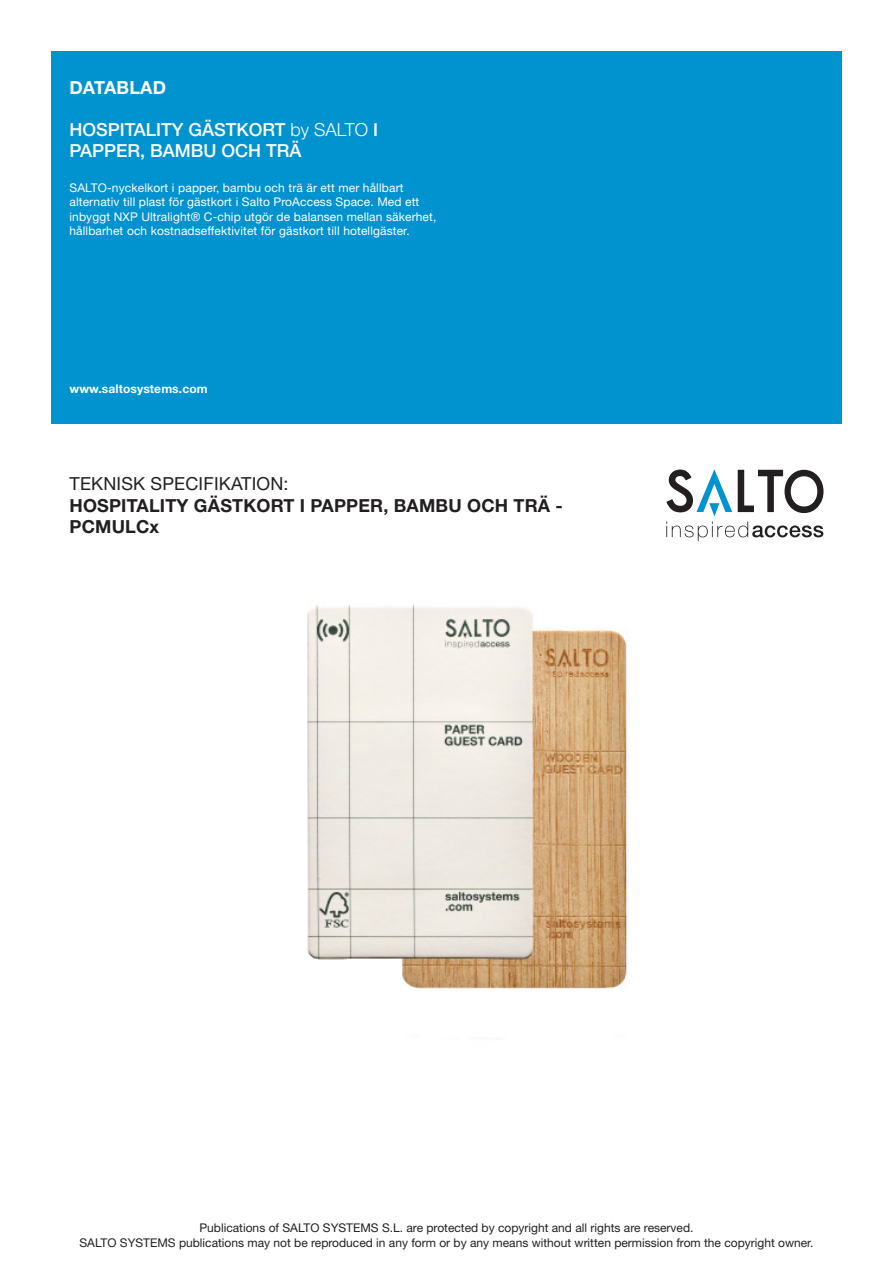
<style>
.page{position:relative;width:893px;height:1263px;background:#fff}
.page>*{position:absolute;margin:0;border:0;box-sizing:border-box;transform-origin:0 0}
.t1{font:700 18px/21.6px "Helvetica Neue LT Std";letter-spacing:.01em;color:#231f20}
.t2{font:500 18px/21px "Helvetica Neue LT Std";color:#fff}
.t3{font:700 18px "Helvetica Neue LT Std";letter-spacing:.01em;color:#fff}
.t4{font:12px/14.4px "Helvetica Neue LT Std";letter-spacing:.01em;color:#fff}
.t5{font:12px/14.4px "Helvetica Neue LT Std";color:#231f20;text-align:center}
.t6{font:700 12px "Helvetica Neue LT Std";letter-spacing:.01em;color:#fff}
.s1{font-weight:300}
.s2{font-weight:400}
</style>
<div class="page">
<div style="left:51px;top:51px;width:791px;height:372px;background:#0093d0"></div>
<svg style="left:666px;top:469px;width:157px;height:72px"></svg>
<img style="left:307px;top:604px;width:320px;height:385px">
<p class="t3" style="left:69px;top:76px;width:98px">DATABLAD</p>
<p class="t2" style="left:69px;top:119px;width:310px">HOSPITALITY GÄSTKORT <span class="s1">by SALTO</span> I<br>PAPPER, BAMBU OCH TRÄ</p>
<p class="t4" style="left:69px;top:180px;width:368px">SALTO-nyckelkort i papper, bambu och trä är ett mer hållbart alternativ till plast för gästkort i Salto ProAccess Space. Med ett inbyggt NXP Ultralight® C-chip utgör de balansen mellan säkerhet, hållbarhet och kostnadseffektivitet för gästkort till hotellgäster.</p>
<p class="t6" style="left:69px;top:382px;width:140px">www.saltosystems.com</p>
<p class="t1" style="left:69px;top:472px;width:495px"><span class="s2">TEKNISK SPECIFIKATION:<br></span>HOSPITALITY GÄSTKORT I PAPPER, BAMBU OCH TRÄ -<br>PCMULCx</p>
<p class="t5" style="left:79px;top:1220px;width:735px">Publications of SALTO SYSTEMS S.L. are protected by copyright and all rights are reserved.<br>SALTO SYSTEMS publications may not be reproduced in any form or by any means without written permission from the copyright owner.</p>
</div>
